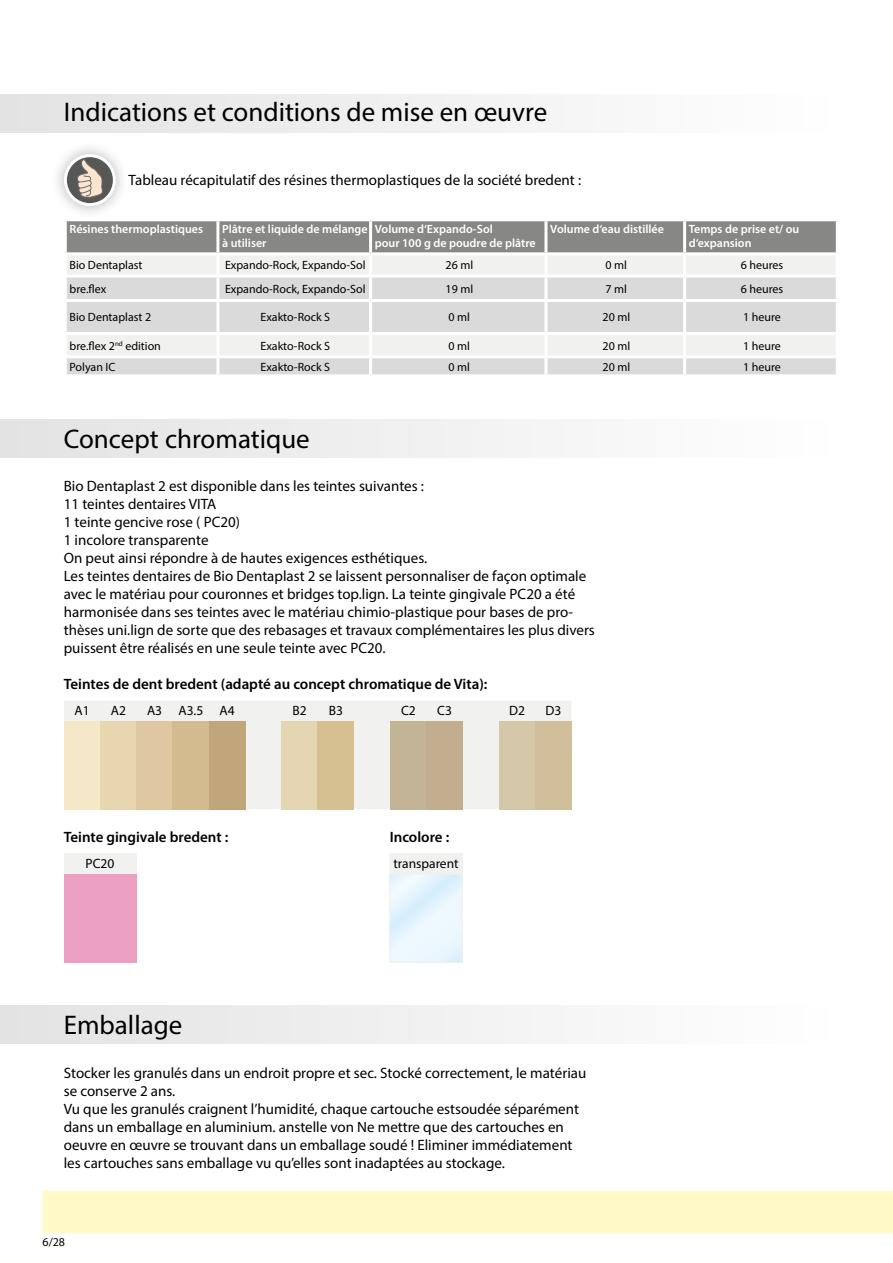
<style>
.page{position:relative;width:893px;height:1263px;background:#fff}
.page>*{position:absolute;margin:0;border:0;box-sizing:border-box;transform-origin:0 0}
.t1{font:27px "Myriad Pro";color:#000}
.t2{font:15px/18px "Myriad Pro";color:#000}
.t3{font:600 15px "Myriad Pro";color:#000}
.t4{font:13.5px "Myriad Pro";color:#000}
.t5{font:12px "Myriad Pro";color:#000}
.t6{font:600 12px/14.4px "Myriad Pro";color:#fff}
</style>
<div class="page">
<div style="left:43px;top:1191px;width:850px;height:42px;background:#fffac7"></div>
<div style="left:0;top:94px;width:829px;height:39px;background:linear-gradient(to right,#e4e3e3,#fefefe)"></div>
<div style="left:50px;top:140px;width:80px;height:80px;background:#000;opacity:.3"></div>
<svg style="left:65px;top:156px;width:49px;height:49px"></svg>
<div style="left:64px;top:154px;width:52px;height:52px;border:3px solid #fff;border-radius:50%"></div>
<svg style="left:77px;top:159px;width:27px;height:39px"></svg>
<div style="left:67px;top:221px;width:769px;height:31px;background:#878786"></div>
<div style="left:67px;top:255px;width:769px;height:19px;background:#f1f1f0"></div>
<svg style="left:67px;top:278px;width:769px;height:96px;fill:#dadada"></svg>
<hr style="left:64px;top:218px;width:154px;height:3px;background:#fff">
<hr style="left:216px;top:221px;width:3px;height:31px;background:#fff">
<hr style="left:369px;top:221px;width:3px;height:31px;background:#fff">
<hr style="left:544px;top:221px;width:3px;height:31px;background:#fff">
<hr style="left:683px;top:221px;width:3px;height:31px;background:#fff">
<hr style="left:216px;top:255px;width:3px;height:20px;background:#fff">
<hr style="left:369px;top:255px;width:3px;height:20px;background:#fff">
<hr style="left:544px;top:255px;width:3px;height:20px;background:#fff">
<hr style="left:683px;top:255px;width:3px;height:20px;background:#fff">
<hr style="left:216px;top:278px;width:3px;height:21px;background:#fff">
<hr style="left:369px;top:278px;width:3px;height:21px;background:#fff">
<hr style="left:544px;top:278px;width:3px;height:21px;background:#fff">
<hr style="left:683px;top:278px;width:3px;height:21px;background:#fff">
<hr style="left:64px;top:299px;width:154px;height:3px;background:#fff">
<hr style="left:218px;top:299px;width:153px;height:3px;background:#fff">
<hr style="left:216px;top:302px;width:3px;height:30px;background:#fff">
<hr style="left:371px;top:299px;width:175px;height:3px;background:#fff">
<hr style="left:369px;top:302px;width:3px;height:30px;background:#fff">
<hr style="left:546px;top:299px;width:139px;height:3px;background:#fff">
<hr style="left:544px;top:302px;width:3px;height:30px;background:#fff">
<hr style="left:685px;top:299px;width:154px;height:3px;background:#fff">
<hr style="left:683px;top:302px;width:3px;height:30px;background:#fff">
<hr style="left:64px;top:332px;width:154px;height:3px;background:#fff">
<hr style="left:218px;top:332px;width:153px;height:3px;background:#fff">
<hr style="left:216px;top:335px;width:3px;height:20px;background:#fff">
<hr style="left:371px;top:332px;width:175px;height:3px;background:#fff">
<hr style="left:369px;top:335px;width:3px;height:20px;background:#fff">
<hr style="left:546px;top:332px;width:139px;height:3px;background:#fff">
<hr style="left:544px;top:335px;width:3px;height:20px;background:#fff">
<hr style="left:685px;top:332px;width:154px;height:3px;background:#fff">
<hr style="left:683px;top:335px;width:3px;height:20px;background:#fff">
<hr style="left:64px;top:355px;width:154px;height:3px;background:#fff">
<hr style="left:218px;top:355px;width:153px;height:3px;background:#fff">
<hr style="left:216px;top:358px;width:3px;height:16px;background:#fff">
<hr style="left:371px;top:355px;width:175px;height:3px;background:#fff">
<hr style="left:369px;top:358px;width:3px;height:16px;background:#fff">
<hr style="left:546px;top:355px;width:139px;height:3px;background:#fff">
<hr style="left:544px;top:358px;width:3px;height:16px;background:#fff">
<hr style="left:685px;top:355px;width:154px;height:3px;background:#fff">
<hr style="left:683px;top:358px;width:3px;height:16px;background:#fff">
<div style="left:0;top:420px;width:829px;height:38px;background:linear-gradient(to right,#e4e3e3,#fefefe)"></div>
<div style="left:64px;top:701px;width:507px;height:108px;background:#f1f1f0"></div>
<div style="left:64px;top:721px;width:36px;height:88px;background:#f4e8c9"></div>
<div style="left:100px;top:721px;width:37px;height:88px;background:#e7d6b0"></div>
<div style="left:137px;top:721px;width:36px;height:88px;background:#dec7a1"></div>
<div style="left:173px;top:721px;width:36px;height:88px;background:#d3ba8f"></div>
<div style="left:209px;top:721px;width:36px;height:88px;background:#c1a67c"></div>
<div style="left:282px;top:721px;width:36px;height:88px;background:#e5d6b3"></div>
<div style="left:318px;top:721px;width:36px;height:88px;background:#d6bf91"></div>
<div style="left:390px;top:721px;width:37px;height:88px;background:#c3b496"></div>
<div style="left:427px;top:721px;width:36px;height:88px;background:#c2ae8e"></div>
<div style="left:499px;top:721px;width:36px;height:88px;background:#d4c8a8"></div>
<div style="left:535px;top:721px;width:36px;height:88px;background:#d1bf9b"></div>
<div style="left:64px;top:854px;width:72px;height:20px;background:#f1f1f0"></div>
<div style="left:64px;top:874px;width:72px;height:88px;background:#eba0c2"></div>
<svg style="left:391px;top:876px;width:69px;height:84px;background:#e6f4fd"></svg>
<div style="left:389px;top:874px;width:73px;height:88px;border:1px solid #f1f1f0"></div>
<div style="left:390px;top:854px;width:72px;height:20px;background:#f1f1f0"></div>
<svg style="left:462px;top:854px;width:1px;height:20px"></svg>
<div style="left:0;top:1005px;width:829px;height:39px;background:linear-gradient(to right,#e4e3e3,#fefefe)"></div>
<h1 class="t1" style="left:64px;top:98px;width:485px">Indications et conditions de mise en œuvre</h1>
<p class="t2" style="left:129px;top:172px;width:454px">Tableau récapitulatif des résines thermoplastiques de la société bredent :</p>
<p class="t6" style="left:70px;top:222px;width:135px">Résines thermoplastiques</p>
<p class="t6" style="left:222px;top:222px;width:147px">Plâtre et liquide de mélange à utiliser</p>
<p class="t6" style="left:375px;top:222px;width:162px">Volume d‘Expando-Sol<br>pour 100 g de poudre de plâtre</p>
<p class="t6" style="left:550px;top:222px;width:115px">Volume d‘eau distillée</p>
<p class="t6" style="left:689px;top:222px;width:112px">Temps de prise et/ ou d‘expansion</p>
<p class="t5" style="left:70px;top:259px;width:75px">Bio Dentaplast</p>
<p class="t5" style="left:225px;top:259px;width:142px">Expando-Rock, Expando-Sol</p>
<p class="t5" style="left:445px;top:259px;width:29px">26 ml</p>
<p class="t5" style="left:606px;top:259px;width:23px">0 ml</p>
<p class="t5" style="left:741px;top:259px;width:44px">6 heures</p>
<p class="t5" style="left:70px;top:283px;width:38px">bre.flex</p>
<p class="t5" style="left:225px;top:283px;width:142px">Expando-Rock, Expando-Sol</p>
<p class="t5" style="left:445px;top:283px;width:29px">19 ml</p>
<p class="t5" style="left:606px;top:283px;width:23px">7 ml</p>
<p class="t5" style="left:741px;top:283px;width:44px">6 heures</p>
<p class="t5" style="left:70px;top:311px;width:83px">Bio Dentaplast 2</p>
<p class="t5" style="left:260px;top:311px;width:71px">Exakto-Rock S</p>
<p class="t5" style="left:449px;top:311px;width:23px">0 ml</p>
<p class="t5" style="left:602px;top:311px;width:29px">20 ml</p>
<p class="t5" style="left:743px;top:311px;width:39px">1 heure</p>
<p class="t5" style="left:70px;top:340px;width:93px">bre.flex 2<sup>nd</sup> edition</p>
<p class="t5" style="left:260px;top:340px;width:71px">Exakto-Rock S</p>
<p class="t5" style="left:449px;top:340px;width:23px">0 ml</p>
<p class="t5" style="left:602px;top:340px;width:29px">20 ml</p>
<p class="t5" style="left:743px;top:340px;width:39px">1 heure</p>
<p class="t5" style="left:70px;top:361px;width:47px">Polyan IC</p>
<p class="t5" style="left:260px;top:361px;width:71px">Exakto-Rock S</p>
<p class="t5" style="left:449px;top:361px;width:23px">0 ml</p>
<p class="t5" style="left:602px;top:361px;width:29px">20 ml</p>
<p class="t5" style="left:743px;top:361px;width:39px">1 heure</p>
<h1 class="t1" style="left:64px;top:425px;width:247px">Concept chromatique</h1>
<p class="t2" style="left:64px;top:477px;width:533px">Bio Dentaplast 2 est disponible dans les teintes suivantes :<br>11 teintes dentaires VITA<br>1 teinte gencive rose ( PC20)<br>1 incolore transparente<br>On peut ainsi répondre à de hautes exigences esthétiques.<br>Les teintes dentaires de Bio Dentaplast 2 se laissent personnaliser de façon optimale avec le matériau pour couronnes et bridges top.lign. La teinte gingivale PC20 a été harmonisée dans ses teintes avec le matériau chimio-plastique pour bases de pro&shy;thèses uni.lign de sorte que des rebasages et travaux complémentaires les plus divers puissent être réalisés en une seule teinte avec PC20.</p>
<p class="t3" style="left:64px;top:676px;width:425px">Teintes de dent bredent (adapté au concept chromatique de Vita):</p>
<p class="t4" style="left:75px;top:704px;width:17px">A1</p>
<p class="t4" style="left:111px;top:704px;width:17px">A2</p>
<p class="t4" style="left:147px;top:704px;width:89px">A3 A3.5 A4</p>
<p class="t4" style="left:293px;top:704px;width:16px">B2</p>
<p class="t4" style="left:329px;top:704px;width:16px">B3</p>
<p class="t4" style="left:401px;top:704px;width:16px">C2</p>
<p class="t4" style="left:437px;top:704px;width:16px">C3</p>
<p class="t4" style="left:509px;top:704px;width:17px">D2</p>
<p class="t4" style="left:545px;top:704px;width:17px">D3</p>
<p class="t3" style="left:64px;top:829px;width:166px">Teinte gingivale bredent :</p>
<p class="t4" style="left:86px;top:857px;width:30px">PC20</p>
<p class="t3" style="left:390px;top:829px;width:61px">Incolore :</p>
<p class="t4" style="left:393px;top:857px;width:67px">transparent</p>
<h1 class="t1" style="left:64px;top:1011px;width:120px">Emballage</h1>
<p class="t2" style="left:64px;top:1064px;width:524px">Stocker les granulés dans un endroit propre et sec. Stocké correctement, le matériau se conserve 2 ans.<br>Vu que les granulés craignent l’humidité, chaque cartouche estsoudée séparément dans un emballage en aluminium. anstelle von Ne mettre que des cartouches en oeuvre en œuvre se trouvant dans un emballage soudé ! Eliminer immédiatement les cartouches sans emballage vu qu’elles sont inadaptées au stockage.</p>
<p class="t5" style="left:43px;top:1236px;width:24px">6/28</p>
</div>
